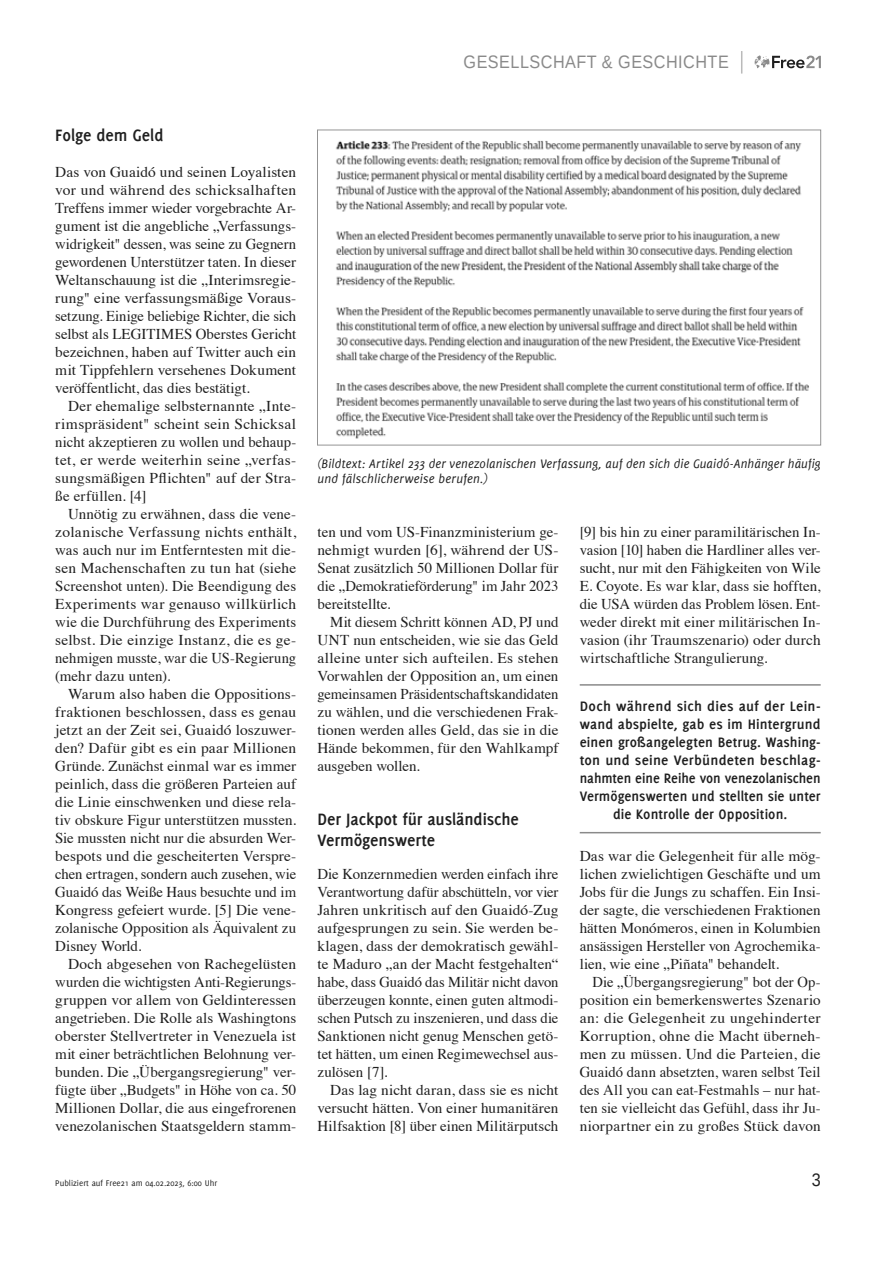
<style>
.page{position:relative;width:893px;height:1263px;background:#fff}
.page>*{position:absolute;margin:0;border:0;box-sizing:border-box;transform-origin:0 0}
.t1{font:700 18px/21px "Delicious";letter-spacing:-.005em;color:#1f1f1f}
.t2{font:18px "Liberation Sans";letter-spacing:.03em;color:#8a8a8a;scale:.9 1}
.t3{font:18px "Liberation Sans";color:#1f1f1f;scale:.9 1}
.t4{font:15px/18px "Times";letter-spacing:.005em;color:#1f1f1f;text-align:justify}
.t5{font:700 15px/18px "Delicious";letter-spacing:.005em;color:#1f1f1f;text-align:center}
.t6{font:italic 13.5px/15px "Delicious";letter-spacing:.01em;color:#1f1f1f}
.t7{font:9px "Delicious";color:#1f1f1f}
</style>
<div class="page">
<svg style="left:755px;top:55px;width:66px;height:13px"></svg>
<svg style="left:741px;top:51px;width:1px;height:23px"></svg>
<hr style="left:580px;top:684px;width:241px;height:2px;background:#8a8a8a">
<hr style="left:580px;top:832px;width:241px;height:1px;background:#8a8a8a">
<img style="left:335px;top:140px;width:474px;height:299px">
<div style="left:317px;top:130px;width:504px;height:315px;border:1px solid #949494"></div>
<p class="t2" style="left:464px;top:51px;width:296px">GESELLSCHAFT &amp; GESCHICHTE</p>
<p class="t1" style="left:55px;top:125px;width:110px">Folge dem Geld</p>
<p class="t4" style="left:55px;top:162px;width:242px">Das von Guaidó und seinen Loyalisten vor und während des schicksalhaften Treffens immer wieder vorgebrachte Ar&shy;gument ist die angebliche „Verfassungs&shy;widrigkeit" dessen, was seine zu Gegnern gewordenen Unterstützer taten. In dieser Weltanschauung ist die „Interimsregie&shy;rung" eine verfassungsmäßige Voraus&shy;setzung. Einige beliebige Richter, die sich selbst als LEGITIMES Oberstes Gericht bezeichnen, haben auf Twitter auch ein mit Tippfehlern versehenes Dokument veröffentlicht, das dies bestätigt.</p>
<p class="t4" style="left:55px;top:396px;width:242px;text-indent:13px">Der ehemalige selbsternannte „Inte&shy;rimspräsident" scheint sein Schicksal nicht akzeptieren zu wollen und behaup&shy;tet, er werde weiterhin seine „verfas&shy;sungsmäßigen Pflichten" auf der Stra&shy;ße erfüllen. [4]</p>
<p class="t4" style="left:55px;top:504px;width:242px;text-indent:13px">Unnötig zu erwähnen, dass die vene&shy;zolanische Verfassung nichts enthält, was auch nur im Entferntesten mit die&shy;sen Machenschaften zu tun hat (siehe Screenshot unten). Die Beendigung des Experiments war genauso willkürlich wie die Durchführung des Experiments selbst. Die einzige Instanz, die es ge&shy;nehmigen musste, war die US-Regierung (mehr dazu unten).</p>
<p class="t4" style="left:55px;top:684px;width:242px;text-indent:13px">Warum also haben die Oppositions&shy;fraktionen beschlossen, dass es genau jetzt an der Zeit sei, Guaidó loszuwer&shy;den? Dafür gibt es ein paar Millionen Gründe. Zunächst einmal war es immer peinlich, dass die größeren Parteien auf die Linie einschwenken und diese rela&shy;tiv obskure Figur unterstützen mussten.<br>Sie mussten nicht nur die absurden Wer&shy;bespots und die gescheiterten Verspre&shy;chen ertragen, sondern auch zusehen, wie Guaidó das Weiße Haus besuchte und im Kongress gefeiert wurde. [5] Die vene&shy;zolanische Opposition als Äquivalent zu Disney World.</p>
<p class="t4" style="left:55px;top:954px;width:242px;text-indent:13px">Doch abgesehen von Rachegelüsten wurden die wichtigsten Anti-Regierungs&shy;gruppen vor allem von Geldinteressen angetrieben. Die Rolle als Washingtons oberster Stellvertreter in Venezuela ist mit einer beträchtlichen Belohnung ver&shy;bunden. Die „Übergangsregierung" ver&shy;fügte über „Budgets" in Höhe von ca. 50<br>Millionen Dollar, die aus eingefrorenen venezolanischen Staatsgeldern stamm-</p>
<p class="t6" style="left:317px;top:456px;width:505px">(Bildtext: Artikel 233 der venezolanischen Verfassung, auf den sich die Guaidó-Anhänger häufig und fälschlicherweise berufen.)</p>
<p class="t4" style="left:317px;top:522px;width:242px">ten und vom US-Finanzministerium ge&shy;nehmigt wurden [6], während der US-Senat zusätzlich 50 Millionen Dollar für die „Demokratieförderung" im Jahr 2023 bereitstellte.</p>
<p class="t4" style="left:317px;top:612px;width:242px;text-indent:13px">Mit diesem Schritt können AD, PJ und UNT nun entscheiden, wie sie das Geld alleine unter sich aufteilen. Es stehen Vorwahlen der Opposition an, um einen gemeinsamen Präsidentschaftskandidaten zu wählen, und die verschiedenen Frak&shy;tionen werden alles Geld, das sie in die Hände bekommen, für den Wahlkampf ausgeben wollen.</p>
<p class="t1" style="left:317px;top:809px;width:203px">Der Jackpot für ausländische<br>Vermögenswerte</p>
<p class="t4" style="left:317px;top:864px;width:242px">Die Konzernmedien werden einfach ihre Verantwortung dafür abschütteln, vor vier Jahren unkritisch auf den Guaidó-Zug aufgesprungen zu sein. Sie werden be&shy;klagen, dass der demokratisch gewähl&shy;te Maduro „an der Macht festgehalten“ habe, dass Guaidó das Militär nicht davon überzeugen konnte, einen guten altmodi&shy;schen Putsch zu inszenieren, und dass die Sanktionen nicht genug Menschen getö&shy;tet hätten, um einen Regimewechsel aus&shy;zulösen [7].</p>
<p class="t4" style="left:317px;top:1080px;width:242px;text-indent:13px">Das lag nicht daran, dass sie es nicht versucht hätten. Von einer humanitären Hilfsaktion [8] über einen Militärputsch</p>
<p class="t4" style="left:580px;top:522px;width:242px">[9] bis hin zu einer paramilitärischen In&shy;vasion [10] haben die Hardliner alles ver&shy;sucht, nur mit den Fähigkeiten von Wile E. Coyote. Es war klar, dass sie hofften, die USA würden das Problem lösen. Ent&shy;weder direkt mit einer militärischen In&shy;vasion (ihr Traumszenario) oder durch wirtschaftliche Strangulierung.</p>
<p class="t5" style="left:580px;top:697px;width:242px">Doch während sich dies auf der Lein&shy;wand abspielte, gab es im Hintergrund einen großangelegten Betrug. Washing&shy;ton und seine Verbündeten beschlag&shy;nahmten eine Reihe von venezolanischen Vermögenswerten und stellten sie unter die Kontrolle der Opposition.</p>
<p class="t4" style="left:580px;top:846px;width:242px">Das war die Gelegenheit für alle mög&shy;lichen zwielichtigen Geschäfte und um Jobs für die Jungs zu schaffen. Ein Insi&shy;der sagte, die verschiedenen Fraktionen hätten Monómeros, einen in Kolumbien ansässigen Hersteller von Agrochemika&shy;lien, wie eine „Piñata" behandelt.</p>
<p class="t4" style="left:580px;top:972px;width:242px;text-indent:13px">Die „Übergangsregierung" bot der Op&shy;position ein bemerkenswertes Szenario an: die Gelegenheit zu ungehinderter Korruption, ohne die Macht überneh&shy;men zu müssen. Und die Parteien, die Guaidó dann absetzten, waren selbst Teil des All you can eat-Festmahls – nur hat&shy;ten sie vielleicht das Gefühl, dass ihr Ju&shy;niorpartner ein zu großes Stück davon</p>
<p class="t7" style="left:55px;top:1177px;width:163px">Publiziert auf Free21 am 04.02.2023, 6:00 Uhr</p>
<p class="t3" style="left:812px;top:1168px;width:12px">3</p>
</div>
